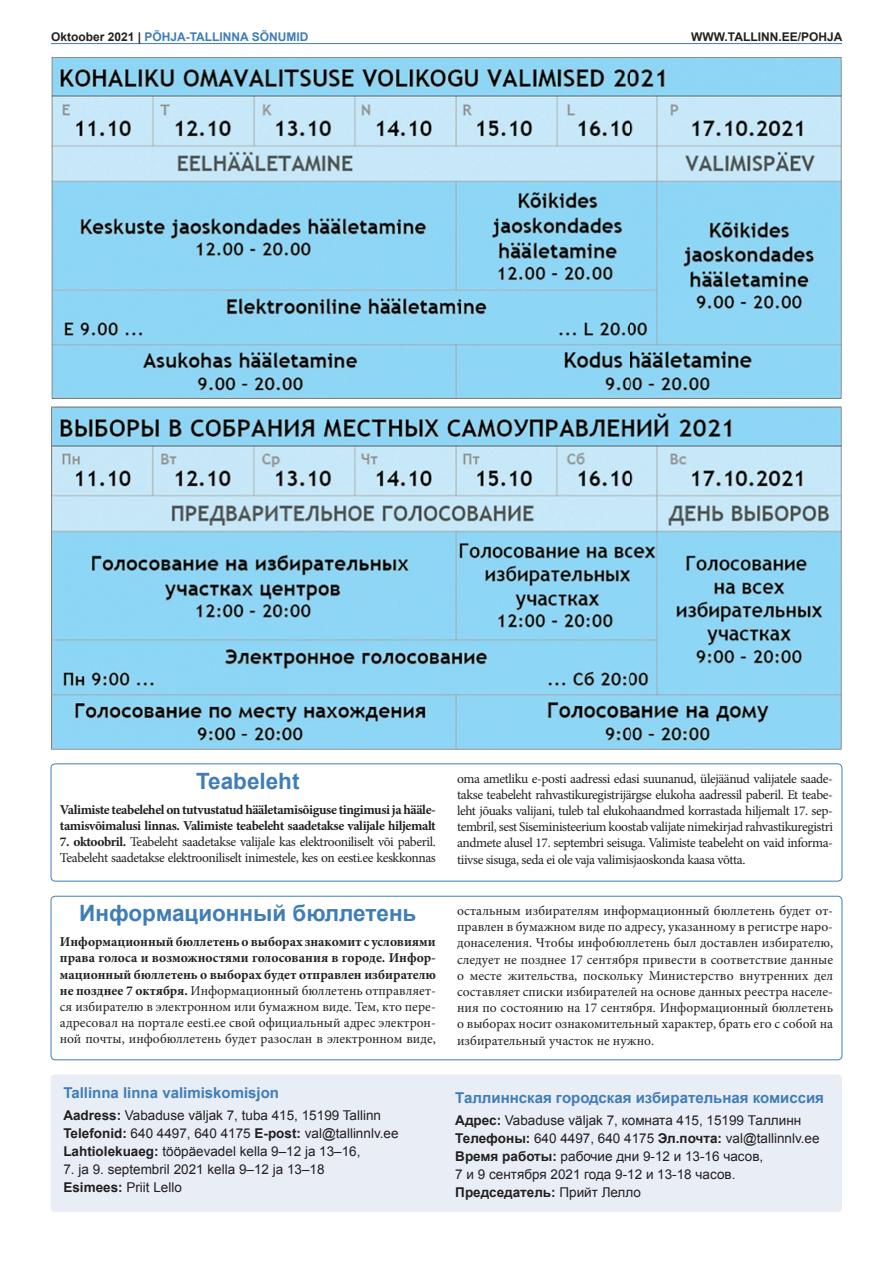
<style>
.page{position:relative;width:893px;height:1263px;background:#fff}
.page>*{position:absolute;margin:0;border:0;box-sizing:border-box;transform-origin:0 0}
.t1{font:700 22.5px "Arial";color:#407db7}
.t2{font:700 15px "Arial";color:#407db7}
.t3{font:13.5px/16.2px "Minion Pro";letter-spacing:-.025em;color:#231f20;text-align:justify}
.t4{font:13.5px/18px "Arial";color:#231f20}
.t5{font:700 13.5px/16.2px "Minion Pro";letter-spacing:-.03em;color:#231f20}
.t6{font:700 12px "Arial";color:#407db7}
.t7{font:700 12px "Arial";color:#231f20}
.s1{color:#231f20}
.s2{font-weight:700}
</style>
<div class="page">
<img style="left:51px;top:57px;width:791px;height:341px">
<img style="left:51px;top:407px;width:791px;height:342px">
<div style="left:51px;top:763px;width:791px;height:118px;border:1px solid #407db7;border-radius:4px"></div>
<div style="left:51px;top:896px;width:791px;height:164px;border:1px solid #407db7;border-radius:4px"></div>
<div style="left:51px;top:1074px;width:791px;height:138px;background:#e8edf6;border-radius:4px"></div>
<hr style="left:51px;top:43px;width:791px;height:1px;background:#407db7">
<p class="t6" style="left:51px;top:29px;width:259px"><span class="s1">Oktoober 2021 |</span> PÕHJA-TALLINNA SÕNUMID</p>
<p class="t7" style="left:691px;top:29px;width:153px">WWW.TALLINN.EE/POHJA</p>
<h1 class="t1" style="left:196px;top:766px;width:105px">Teabeleht</h1>
<p class="t5" style="left:60px;top:801px;width:377px">Valimiste teabelehel on tutvustatud hääletamisõiguse tingimusi ja hääle&shy;tamisvõimalusi linnas. Valimiste teabeleht saadetakse valijale hiljemalt</p>
<p class="t3" style="left:60px;top:834px;width:377px"><span class="s2">7. oktoobril.</span> Teabeleht saadetakse valijale kas elektrooniliselt või paberil.<br>Teabeleht saadetakse elektrooniliselt inimestele, kes on eesti.ee keskkonnas</p>
<h1 class="t1" style="left:79px;top:899px;width:339px">Информационный бюллетень</h1>
<p class="t3" style="left:60px;top:934px;width:377px"><span class="s2">Информационный бюллетень о выборах знакомит с условиями права голоса и возможностями голосования в городе. Инфор&shy;мационный бюллетень о выборах будет отправлен избирателю не позднее 7 октября.</span> Информационный бюллетень отправляет&shy;ся избирателю в электронном или бумажном виде. Тем, кто пере&shy;адресовал на портале eesti.ee свой официальный адрес электрон&shy;ной почты, инфобюллетень будет разослан в электронном виде,</p>
<p class="t2" style="left:63px;top:1083px;width:217px">Tallinna linna valimiskomisjon</p>
<p class="t4" style="left:63px;top:1107px;width:337px"><span class="s2">Aadress:</span> Vabaduse väljak 7, tuba 415, 15199 Tallinn<br><span class="s2">Telefonid:</span> 640 4497, 640 4175 <span class="s2">E-post:</span> val@tallinnlv.ee<br><span class="s2">Lahtiolekuaeg:</span> tööpäevadel kella 9–12 ja 13–16,</p>
<p class="t4" style="left:63px;top:1161px;width:263px">7. ja 9. septembril 2021 kella 9–12 ja 13–18<br><span class="s2">Esimees:</span> Priit Lello</p>
<p class="t3" style="left:457px;top:770px;width:377px">oma ametliku e-posti aadressi edasi suunanud, ülejäänud valijatele saade&shy;takse teabeleht rahvastikuregistrijärgse elukoha aadressil paberil. Et teabe&shy;leht jõuaks valijani, tuleb tal elukohaandmed korrastada hiljemalt 17. sep&shy;tembril, sest Siseministeerium koostab valijate nimekirjad rahvastikuregistri andmete alusel 17. septembri seisuga. Valimiste teabeleht on vaid informa&shy;tiivse sisuga, seda ei ole vaja valimisjaoskonda kaasa võtta.</p>
<p class="t3" style="left:457px;top:902px;width:377px">остальным избирателям информационный бюллетень будет от&shy;правлен в бумажном виде по адресу, указанному в регистре наро&shy;донаселения. Чтобы инфобюллетень был доставлен избирателю, следует не позднее 17 сентября привести в соответствие данные о месте жительства, поскольку Министерство внутренних дел составляет списки избирателей на основе данных реестра населе&shy;ния по состоянию на 17 сентября. Информационный бюллетень о выборах носит ознакомительный характер, брать его с собой на избирательный участок не нужно.</p>
<p class="t2" style="left:455px;top:1087px;width:370px">Таллиннская городская избирательная комиссия</p>
<p class="t4" style="left:455px;top:1111px;width:366px"><span class="s2">Адрес:</span> Vabaduse väljak 7, комната 415, 15199 Таллинн <span class="s2">Телефоны:</span> 640 4497, 640 4175 <span class="s2">Эл.почта:</span> val@tallinnlv.ee <span class="s2">Время работы:</span> рабочие дни 9-12 и 13-16 часов,<br>7 и 9 сентября 2021 года 9-12 и 13-18 часов.<br><span class="s2">Председатель:</span> Прийт Лелло</p>
</div>
